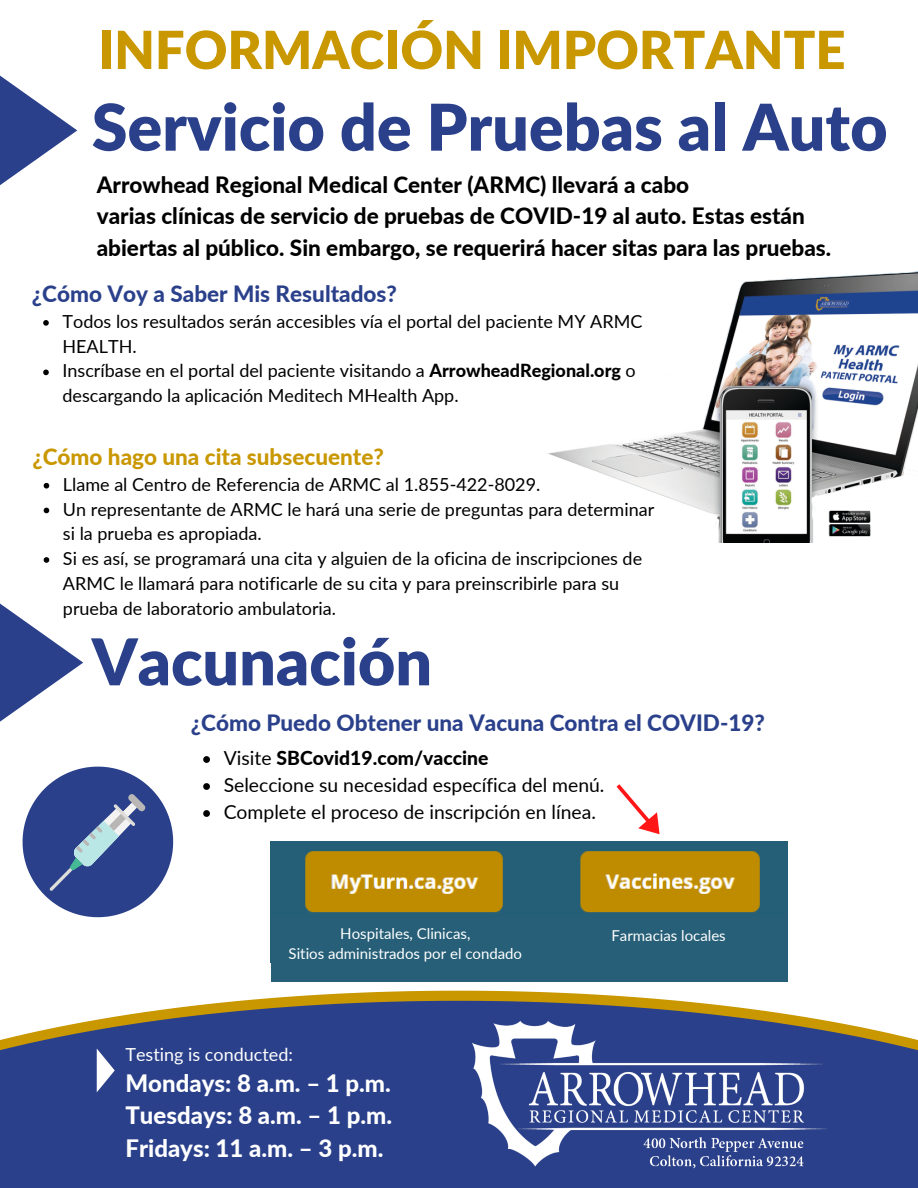
<style>
.page{position:relative;width:918px;height:1188px;background:#fff}
.page>*{position:absolute;margin:0;border:0;box-sizing:border-box;transform-origin:0 0}
.t1{font:900 64.5px "Lato";color:#2a408b}
.t2{font:900 52.5px "Lato";color:#c99700}
.t3{font:800 24px "Lato";color:#fff}
.t4{font:800 22.5px/31.5px "Lato";color:#000}
.t5{font:800 22.5px "Lato";color:#2a408b}
.t6{font:800 22.5px "Lato";color:#c99700}
.t7{font:19.35px "Lato";color:#000}
.t8{font:800 19.35px "Lato";color:#000}
.t9{font:18px/24.8px "Lato";color:#000}
.t10{font:18px "Lato";color:#fff}
.t11{font:15px "Lato";color:#fff}
.s1{font-weight:800}
.s2{font-weight:400}
</style>
<div class="page">
<svg style="left:238px;top:991px;width:442px;height:10px;fill:#c99700"></svg>
<svg style="left:0;top:1001px;width:918px;height:187px;background:#40518b"></svg>
<img style="left:548px;top:271px;width:370px;height:272px">
<svg style="left:44px;top:483px;width:5px;height:6px"></svg>
<svg style="left:44px;top:508px;width:5px;height:5px"></svg>
<svg style="left:44px;top:557px;width:5px;height:6px"></svg>
<svg style="left:23px;top:767px;width:150px;height:150px"></svg>
<svg style="left:0;top:75px;width:77px;height:110px"></svg>
<svg style="left:0;top:604px;width:83px;height:118px"></svg>
<svg style="left:97px;top:1049px;width:18px;height:43px"></svg>
<img style="left:473px;top:1022px;width:353px;height:149px">
<img style="left:271px;top:842px;width:516px;height:75px">
<svg style="left:203px;top:756px;width:7px;height:7px"></svg>
<svg style="left:203px;top:783px;width:7px;height:7px"></svg>
<svg style="left:203px;top:810px;width:7px;height:7px"></svg>
<svg style="left:617px;top:784px;width:52px;height:58px"></svg>
<div style="left:271px;top:917px;width:516px;height:64px;background:#265f77"></div>
<svg style="left:43px;top:320px;width:6px;height:6px"></svg>
<svg style="left:43px;top:370px;width:6px;height:5px"></svg>
<p class="t2" style="left:98px;top:17px;width:749px">INFORMACIÓN IMPORTANTE</p>
<p class="t1" style="left:92px;top:87px;width:797px">Servicio de Pruebas al Auto</p>
<p class="t4" style="left:97px;top:168px;width:594px">Arrowhead Regional Medical Center (ARMC) llevará a cabo</p>
<p class="t4" style="left:97px;top:200px;width:736px">varias clínicas de servicio de pruebas de COVID-19 al auto. Estas están abiertas al público. Sin embargo, se requerirá hacer sitas para las pruebas.</p>
<p class="t5" style="left:32px;top:280px;width:367px">¿Cómo Voy a Saber Mis Resultados?</p>
<p class="t9" style="left:63px;top:309px;width:581px">Todos los resultados serán accesibles vía el portal del paciente MY ARMC<br>HEALTH.</p>
<p class="t9" style="left:63px;top:358px;width:575px">Inscríbase en el portal del paciente visitando a <span class="s1">ArrowheadRegional.org</span> o descargando la aplicación Meditech MHealth App.</p>
<p class="t6" style="left:32px;top:443px;width:353px">¿Cómo hago una cita subsecuente?</p>
<p class="t9" style="left:63px;top:471px;width:479px">Llame al Centro de Referencia de ARMC al 1.855-422-8029.</p>
<p class="t9" style="left:63px;top:496px;width:593px">Un representante de ARMC le hará una serie de preguntas para determinar si la prueba es apropiada.</p>
<p class="t9" style="left:63px;top:546px;width:581px">Si es así, se programará una cita y alguien de la oficina de inscripciones de<br>ARMC le llamará para notificarle de su cita y para preinscribirle para su prueba de laboratorio ambulatoria.</p>
<p class="t1" style="left:92px;top:622px;width:342px">Vacunación</p>
<p class="t5" style="left:191px;top:708px;width:576px">¿Cómo Puedo Obtener una Vacuna Contra el COVID-19?</p>
<p class="t8" style="left:224px;top:746px;width:266px"><span class="s2">Visite</span> SBCovid19.com/vaccine</p>
<p class="t7" style="left:224px;top:773px;width:382px">Seleccione su necesidad específica del menú.</p>
<p class="t7" style="left:224px;top:800px;width:374px">Complete el proceso de inscripción en línea.</p>
<p class="t11" style="left:340px;top:924px;width:132px">Hospitales, Clinicas,</p>
<p class="t11" style="left:289px;top:945px;width:235px">Sitios administrados por el condado</p>
<p class="t10" style="left:125px;top:1044px;width:169px">Testing is conducted:</p>
<p class="t3" style="left:125px;top:1068px;width:267px">Mondays: 8 a.m. – 1 p.m.</p>
<p class="t3" style="left:125px;top:1101px;width:268px">Tuesdays: 8 a.m. – 1 p.m.</p>
<p class="t3" style="left:125px;top:1133px;width:259px">Fridays: 11 a.m. – 3 p.m.</p>
<p class="t11" style="left:612px;top:926px;width:116px">Farmacias locales</p>
</div>
